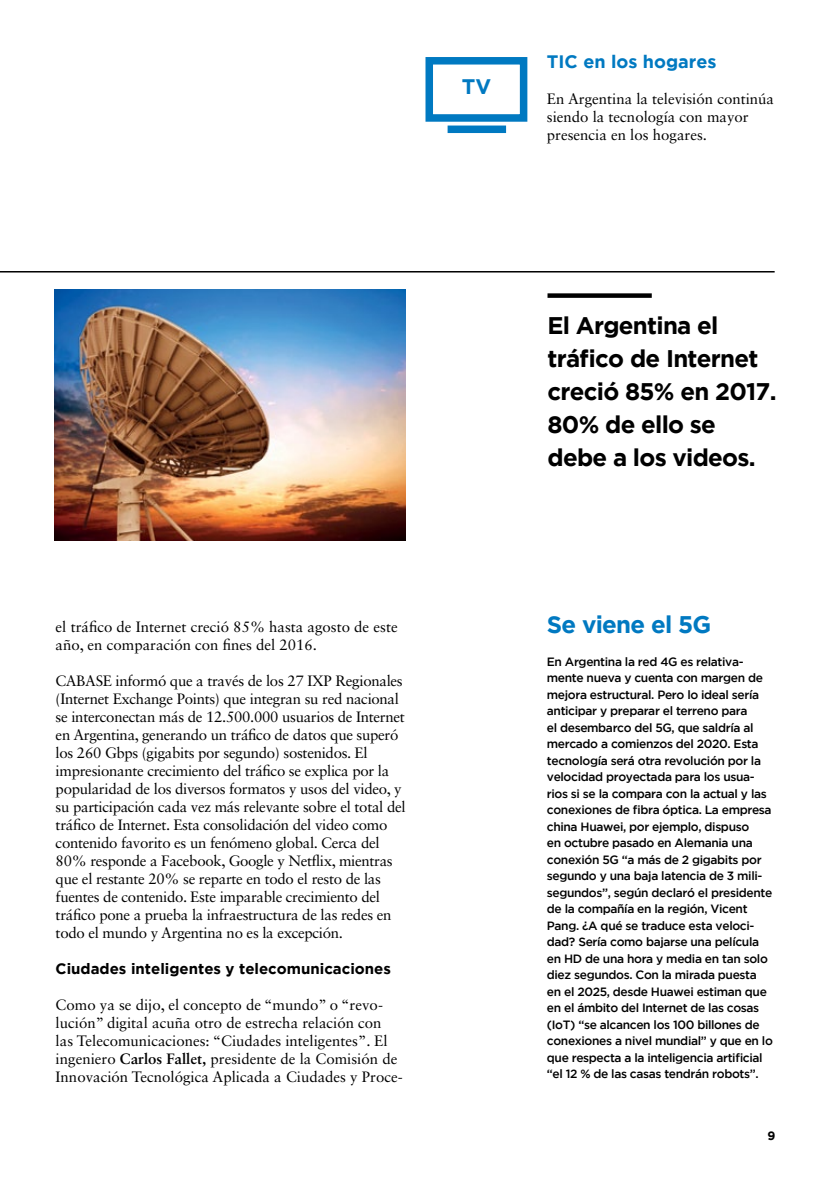
<style>
.page{position:relative;width:830px;height:1191px;background:#fff}
.page>*{position:absolute;margin:0;border:0;box-sizing:border-box;transform-origin:0 0}
.t1{font:700 24px/33px "Gotham";letter-spacing:-.03em;color:#000}
.t2{font:700 24px "Gotham";letter-spacing:-.03em;color:#0079c1}
.t3{font:700 21px "Gotham";color:#0079c1}
.t4{font:700 18px "Gotham";color:#0079c1}
.t5{font:15px/18px "Sabon LT Std";letter-spacing:-.02em;color:#000}
.t6{font:15px/18px "Sabon LT Std";color:#000}
.t7{font:700 15px "Gotham";color:#000}
.t8{font:500 12px/16.5px "Gotham";letter-spacing:-.03em;color:#000}
.t9{font:700 12px "Gotham";color:#000}
.s1{font-weight:700}
</style>
<div class="page">
<img style="left:54px;top:290px;width:352px;height:250px">
<hr style="left:0;top:271px;width:774px;height:1px;background:#000">
<div style="left:547px;top:293px;width:104px;height:5px;background:#000"></div>
<div style="left:425px;top:57px;width:102px;height:65px;border:8px solid #0079c1"></div>
<div style="left:447px;top:125px;width:59px;height:8px;background:#0079c1"></div>
<h2 class="t3" style="left:461px;top:74px;width:31px">TV</h2>
<h3 class="t4" style="left:546px;top:52px;width:171px">TIC en los hogares</h3>
<p class="t6" style="left:546px;top:90px;width:228px">En Argentina la televisión continúa siendo la tecnología con mayor presencia en los hogares.</p>
<p class="t6" style="left:56px;top:617px;width:343px">el tráfico de Internet creció 85% hasta agosto de este año, en comparación con fines del 2016.</p>
<p class="t5" style="left:56px;top:671px;width:351px">CABASE informó que a través de los 27 IXP Regionales (Internet Exchange Points) que integran su red nacional se interconectan más de 12.500.000 usuarios de Internet en Argentina, generando un tráfico de datos que superó los 260 Gbps (gigabits por segundo) sostenidos. El impresionante crecimiento del tráfico se explica por la popularidad de los diversos formatos y usos del video, y su participación cada vez más relevante sobre el total del tráfico de Internet. Esta consolidación del video como contenido favorito es un fenómeno global. Cerca del 80% responde a Facebook, Google y Netflix, mientras que el restante 20% se reparte en todo el resto de las fuentes de contenido. Este imparable crecimiento del tráfico pone a prueba la infraestructura de las redes en todo el mundo y Argentina no es la excepción.</p>
<p class="t7" style="left:56px;top:960px;width:336px">Ciudades inteligentes y telecomunicaciones</p>
<p class="t6" style="left:56px;top:995px;width:348px">Como ya se dijo, el concepto de “mundo” o “revo&shy;lución” digital acuña otro de estrecha relación con las Telecomunicaciones: “Ciudades inteligentes”. El ingeniero <span class="s1">Carlos Fallet,</span> presidente de la Comisión de Innovación Tecnológica Aplicada a Ciudades y Proce-</p>
<h1 class="t1" style="left:547px;top:308px;width:230px">El Argentina el tráfico de Internet creció 85% en 2017.<br>80% de ello se debe a los videos.</h1>
<h1 class="t2" style="left:546px;top:610px;width:166px">Se viene el 5G</h1>
<p class="t8" style="left:546px;top:653px;width:227px">En Argentina la red 4G es relativa&shy;mente nueva y cuenta con margen de mejora estructural. Pero lo ideal sería anticipar y preparar el terreno para<br>el desembarco del 5G, que saldría al mercado a comienzos del 2020. Esta tecnología será otra revolución por la velocidad proyectada para los usua&shy;rios si se la compara con la actual y las conexiones de fibra óptica. La empresa china Huawei, por ejemplo, dispuso<br>en octubre pasado en Alemania una conexión 5G “a más de 2 gigabits por segundo y una baja latencia de 3 mili&shy;segundos”, según declaró el presidente de la compañía en la región, Vicent Pang. ¿A qué se traduce esta veloci&shy;dad? Sería como bajarse una película en HD de una hora y media en tan solo diez segundos. Con la mirada puesta en el 2025, desde Huawei estiman que en el ámbito del Internet de las cosas (IoT) “se alcancen los 100 billones de conexiones a nivel mundial” y que en lo que respecta a la inteligencia artificial “el 12 % de las casas tendrán robots”.</p>
<p class="t9" style="left:767px;top:1128px;width:9px">9</p>
</div>
